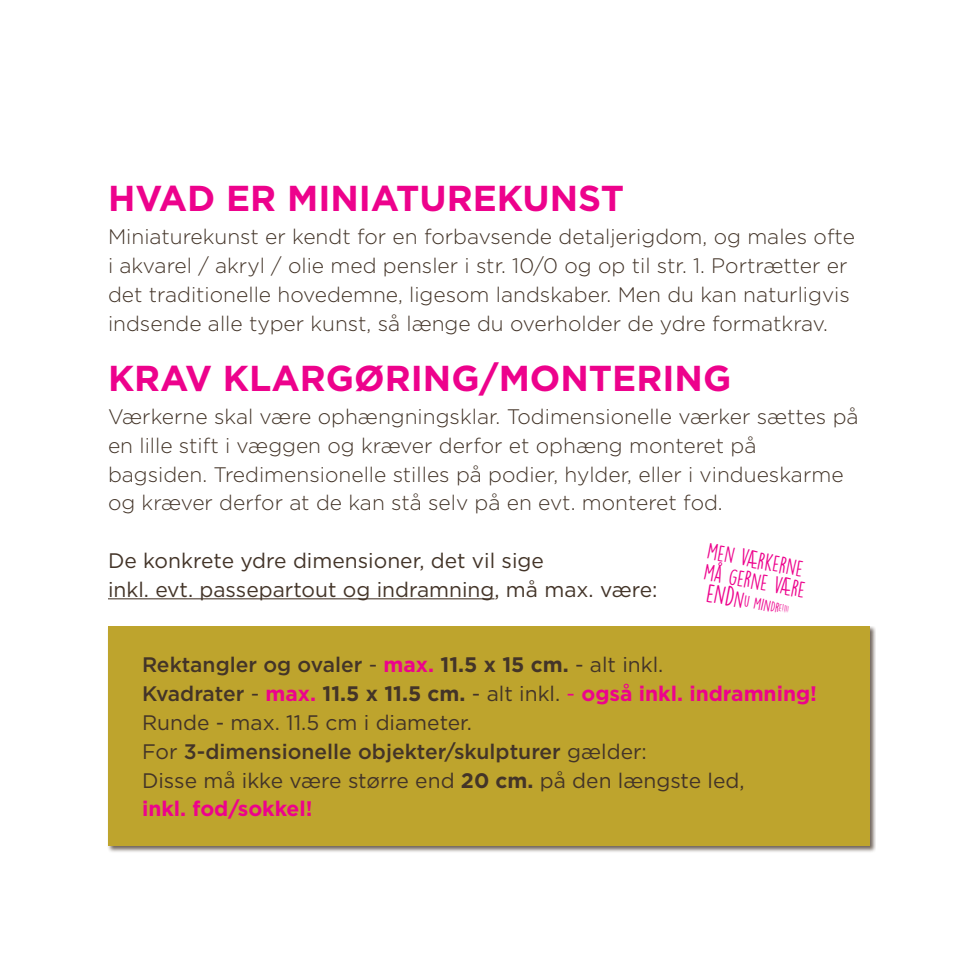
<style>
.page{position:relative;width:978px;height:978px;background:#fff}
.page>*{position:absolute;margin:0;border:0;box-sizing:border-box;transform-origin:0 0}
.overskrifter{font:700 36px "Gotham";color:#ed028c}
.t1{font:300 21px/28.8px "Gotham";color:#433428}
.t2{font:21px/28.8px "Gotham";color:#433428}
.t3{font:700 21px "Gotham";color:#ed028c}
.t4{font:500 21px "Gotham";color:#433428}
.t5{font:21px "DK Lemon Yellow Sun";color:#ed028c}
.t6{font:15px "DK Lemon Yellow Sun";color:#ed028c}
.t7{font:9px "DK Lemon Yellow Sun";color:#ed028c}
.s1{font-size:12px}
.s2{font-size:8.4px}
.s3{font-weight:400}
.s4{font-weight:700;color:#ed028c}
.s5{font-weight:700}
.s6{font-weight:500;color:#433428}
.s7{font-weight:400;color:#433428}
.s8{color:#433428}
.s9{font-weight:500}
</style>
<div class="page">
<div style="left:107px;top:626px;width:769px;height:227px;background:#433428;opacity:.75"></div>
<div style="left:108px;top:626px;width:762px;height:220px;background:#bea42d"></div>
<hr style="left:108px;top:598px;width:386px;height:1px;background:#433428">
<p class="overskrifter" style="left:108px;top:175px;width:518px">HVAD ER MINIATUREKUNST</p>
<p class="t1" style="left:108px;top:222px;width:748px">Miniaturekunst er kendt for en forbavsende detaljerigdom, og males ofte i akvarel / akryl / olie med pensler i str. 10/0 og op til str. 1. Portrætter er det traditionelle hovedemne, ligesom landskaber. Men du kan naturligvis indsende alle typer kunst, så længe du overholder de ydre formatkrav.</p>
<p class="overskrifter" style="left:108px;top:354px;width:625px">KRAV KLARGØRING/MONTERING</p>
<p class="t1" style="left:108px;top:402px;width:752px">Værkerne skal være ophængningsklar. Todimensionelle værker sættes på en lille stift i væggen og kræver derfor et ophæng monteret på bagsiden. Tredimensionelle stilles på podier, hylder, eller i vindueskarme og kræver derfor at de kan stå selv på en evt. monteret fod.</p>
<p class="t2" style="left:108px;top:546px;width:551px">De konkrete ydre dimensioner, det vil sige<br>inkl. evt. passepartout og indramning, må max. være:</p>
<p class="t5" style="left:710px;top:538px;width:99px;rotate:10deg">men værkerne</p>
<p class="t5" style="left:706px;top:559px;width:104px;rotate:10deg">må gerne være</p>
<p class="t6" style="left:746px;top:592px;width:29px;rotate:11deg">u min</p>
<p class="t7" style="left:772px;top:600px;width:18px;rotate:10deg"><span class="s1">dr</span>e!!<span class="s2">!</span></p>
<p class="t4" style="left:142px;top:651px;width:523px">Rektangler og ovaler <span class="s3">-</span> <span class="s4">max.</span> <span class="s5">11.5 x 15 cm.</span> <span class="s3">- alt inkl.</span></p>
<p class="t3" style="left:142px;top:680px;width:677px"><span class="s6">Kvadrater</span> <span class="s7">-</span> max. <span class="s8">11.5 x 11.5 cm.</span> <span class="s7">- alt inkl.</span> <span class="s3">-</span> også inkl. indramning!</p>
<p class="t2" style="left:142px;top:708px;width:332px">Runde - max. 11.5 cm i diameter.</p>
<p class="t2" style="left:142px;top:736px;width:604px">For <span class="s9">3-dimensionelle objekter/skulpturer</span> gælder:<br>Disse må ikke være større end <span class="s5">20 cm.</span> på den længste led, <span class="s4">inkl. fod/sokkel!</span></p>
</div>
